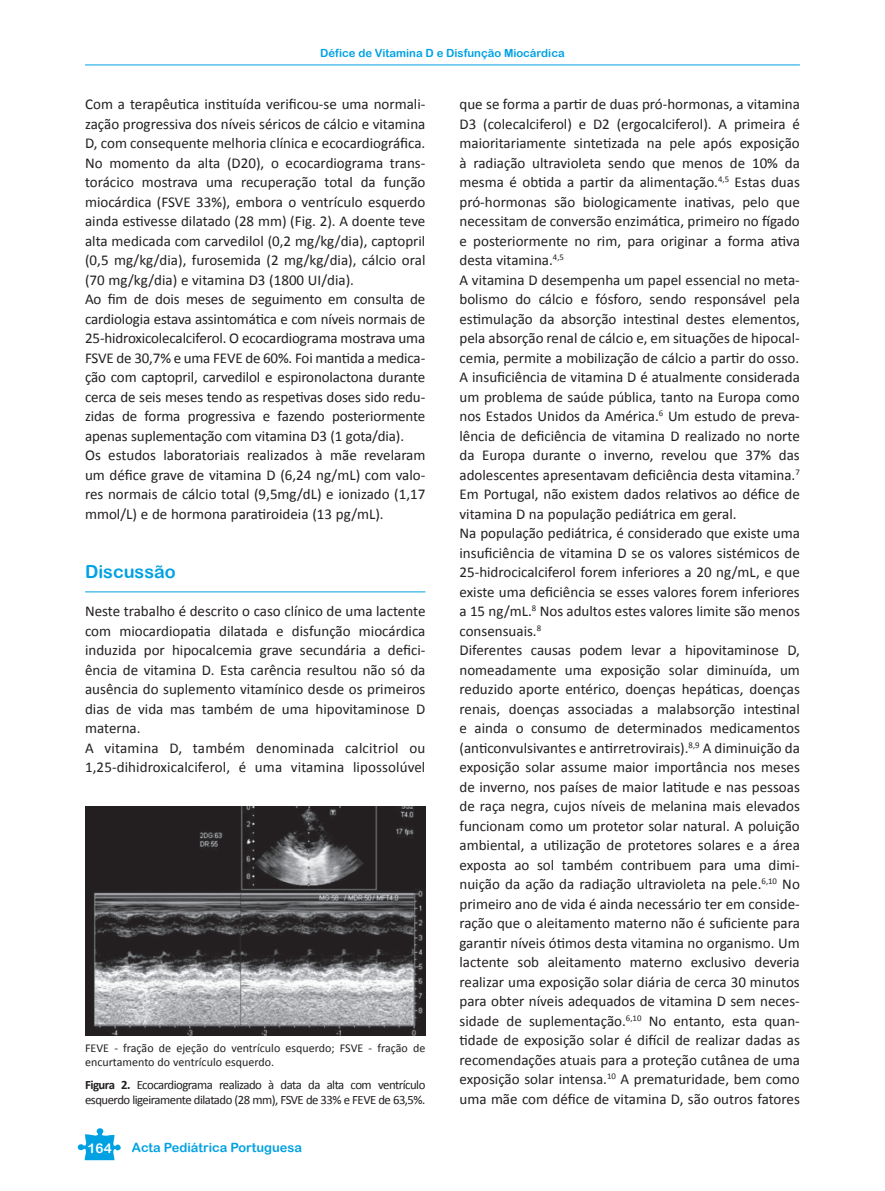
<style>
.page{position:relative;width:885px;height:1191px;background:#fff}
.page>*{position:absolute;margin:0;border:0;box-sizing:border-box;transform-origin:0 0}
.t1{font:18px "Arial Rounded MT Bold";color:#00a1e3}
.t2{font:15px/19.5px "Calibri";color:#231f20}
.t3{font:13.5px "Arial Rounded MT Bold";color:#fff}
.t4{font:12.75px/15px "Calibri";letter-spacing:-.04em;color:#231f20}
.t5{font:12.75px "Arial Rounded MT Bold";color:#00a1e3}
.t6{font:12px/13.5px "Calibri";color:#231f20}
.t7{font:11.25px "Arial Rounded MT Bold";color:#00a1e3}
.s1{font-weight:700}
</style>
<div class="page">
<hr style="left:85px;top:65px;width:714px;height:1px;background:#00a1e3">
<svg style="left:77px;top:1128px;width:44px;height:32px"></svg>
<hr style="left:85px;top:591px;width:340px;height:1px;background:#00a1e3">
<img style="left:85px;top:806px;width:340px;height:229px">
<p class="t7" style="left:320px;top:46px;width:246px">Défice de Vitamina D e Disfunção Miocárdica</p>
<p class="t2" style="left:85px;top:94px;width:342px">Com a terapêutica instituída verificou-se uma normali&shy;zação progressiva dos níveis séricos de cálcio e vitamina D, com consequente melhoria clínica e ecocardiográfica.<br>No momento da alta (D20), o ecocardiograma trans&shy;torácico mostrava uma recuperação total da função miocárdica (FSVE 33%), embora o ventrículo esquerdo ainda estivesse dilatado (28 mm) (Fig. 2). A doente teve alta medicada com carvedilol (0,2 mg/kg/dia), captopril (0,5 mg/kg/dia), furosemida (2 mg/kg/dia), cálcio oral (70 mg/kg/dia) e vitamina D3 (1800 UI/dia).<br>Ao fim de dois meses de seguimento em consulta de cardiologia estava assintomática e com níveis normais de 25-hidroxicolecalciferol. O ecocardiograma mostrava uma FSVE de 30,7% e uma FEVE de 60%. Foi mantida a medica&shy;ção com captopril, carvedilol e espironolactona durante cerca de seis meses tendo as respetivas doses sido redu&shy;zidas de forma progressiva e fazendo posteriormente apenas suplementação com vitamina D3 (1 gota/dia).<br>Os estudos laboratoriais realizados à mãe revelaram um défice grave de vitamina D (6,24 ng/mL) com valo&shy;res normais de cálcio total (9,5mg/dL) e ionizado (1,17 mmol/L) e de hormona paratiroideia (13 pg/mL).</p>
<p class="t1" style="left:85px;top:561px;width:92px">Discussão</p>
<p class="t2" style="left:85px;top:601px;width:342px">Neste trabalho é descrito o caso clínico de uma lactente com miocardiopatia dilatada e disfunção miocárdica induzida por hipocalcemia grave secundária a defici&shy;ência de vitamina D. Esta carência resultou não só da ausência do suplemento vitamínico desde os primeiros dias de vida mas também de uma hipovitaminose D materna.<br>A vitamina D, também denominada calcitriol ou 1,25-dihidroxicalciferol, é uma vitamina lipossolúvel</p>
<p class="t6" style="left:85px;top:1041px;width:342px">FEVE - fração de ejeção do ventrículo esquerdo; FSVE - fração de encurtamento do ventrículo esquerdo.</p>
<p class="t4" style="left:85px;top:1076px;width:342px"><span class="s1">Figura 2.</span> Ecocardiograma realizado à data da alta com ventrículo esquerdo ligeiramente dilatado (28 mm), FSVE de 33% e FEVE de 63,5%.</p>
<p class="t3" style="left:88px;top:1139px;width:26px">164</p>
<p class="t5" style="left:132px;top:1140px;width:171px">Acta Pediátrica Portuguesa</p>
<p class="t2" style="left:459px;top:94px;width:342px">que se forma a partir de duas pró-hormonas, a vitamina D3 (colecalciferol) e D2 (ergocalciferol). A primeira é maioritariamente sintetizada na pele após exposição à radiação ultravioleta sendo que menos de 10% da mesma é obtida a partir da alimentação.<sup>4,5</sup> Estas duas pró-hormonas são biologicamente inativas, pelo que necessitam de conversão enzimática, primeiro no fígado e posteriormente no rim, para originar a forma ativa desta vitamina.<sup>4,5<br></sup>A vitamina D desempenha um papel essencial no meta&shy;bolismo do cálcio e fósforo, sendo responsável pela estimulação da absorção intestinal destes elementos, pela absorção renal de cálcio e, em situações de hipocal&shy;cemia, permite a mobilização de cálcio a partir do osso.<br>A insuficiência de vitamina D é atualmente considerada um problema de saúde pública, tanto na Europa como nos Estados Unidos da América.<sup>6</sup> Um estudo de preva&shy;lência de deficiência de vitamina D realizado no norte da Europa durante o inverno, revelou que 37% das adolescentes apresentavam deficiência desta vitamina.<sup>7<br></sup>Em Portugal, não existem dados relativos ao défice de vitamina D na população pediátrica em geral.<br>Na população pediátrica, é considerado que existe uma insuficiência de vitamina D se os valores sistémicos de 25-hidrocicalciferol forem inferiores a 20 ng/mL, e que existe uma deficiência se esses valores forem inferiores a 15 ng/mL.<sup>8</sup> Nos adultos estes valores limite são menos consensuais.<sup>8<br></sup>Diferentes causas podem levar a hipovitaminose D, nomeadamente uma exposição solar diminuída, um reduzido aporte entérico, doenças hepáticas, doenças renais, doenças associadas a malabsorção intestinal e ainda o consumo de determinados medicamentos (anticonvulsivantes e antirretrovirais).<sup>8,9</sup> A diminuição da exposição solar assume maior importância nos meses de inverno, nos países de maior latitude e nas pessoas de raça negra, cujos níveis de melanina mais elevados funcionam como um protetor solar natural. A poluição ambiental, a utilização de protetores solares e a área exposta ao sol também contribuem para uma dimi&shy;nuição da ação da radiação ultravioleta na pele.<sup>6,10</sup> No primeiro ano de vida é ainda necessário ter em conside&shy;ração que o aleitamento materno não é suficiente para garantir níveis ótimos desta vitamina no organismo. Um lactente sob aleitamento materno exclusivo deveria realizar uma exposição solar diária de cerca 30 minutos para obter níveis adequados de vitamina D sem neces&shy;sidade de suplementação.<sup>6,10</sup> No entanto, esta quan&shy;tidade de exposição solar é difícil de realizar dadas as recomendações atuais para a proteção cutânea de uma exposição solar intensa.<sup>10</sup> A prematuridade, bem como uma mãe com défice de vitamina D, são outros fatores</p>
</div>
